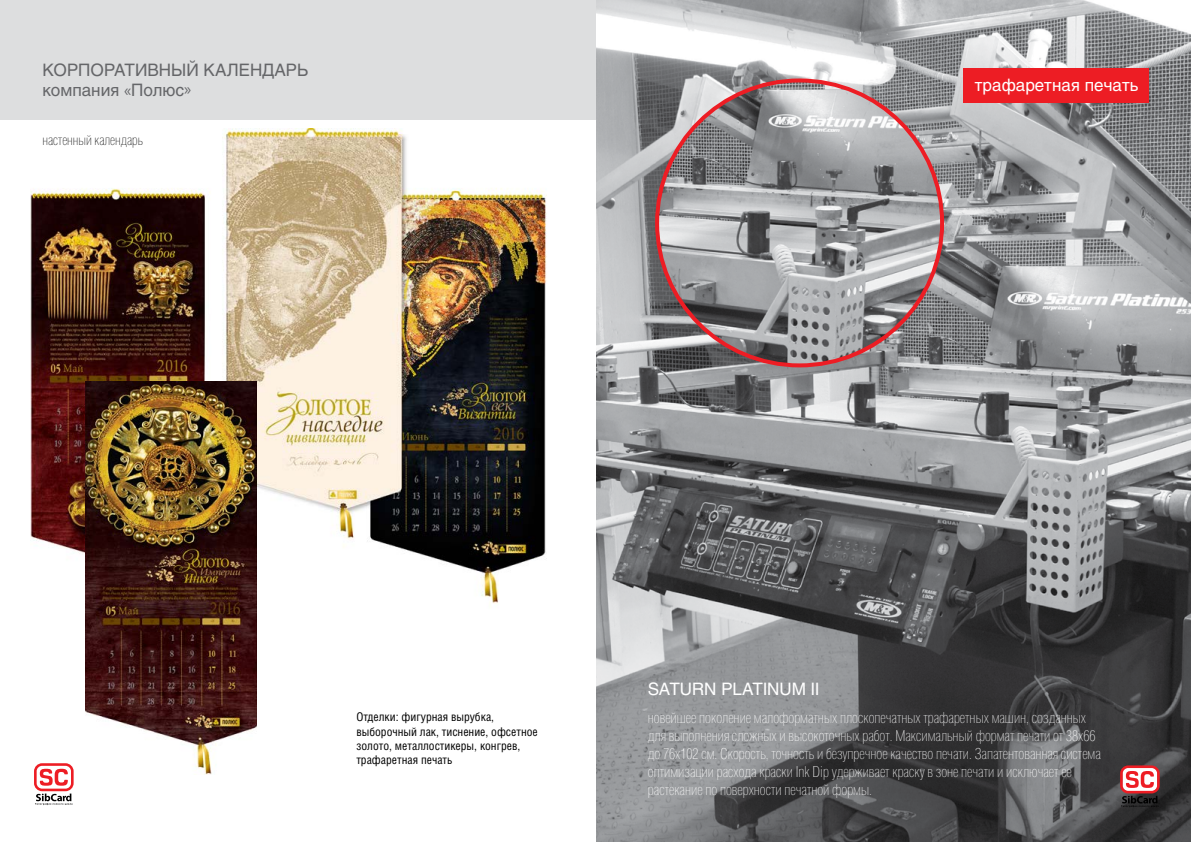
<style>
.page{position:relative;width:1191px;height:842px;background:#fff}
.page>*{position:absolute;margin:0;border:0;box-sizing:border-box;transform-origin:0 0}
.t1{font:17px/20.4px "Helios C";color:#656669}
.t2{font:17px "Helios C";color:#fff}
.t3{font:100 15px/18px "Helios Cond";color:#fff}
.t4{font:100 14px "Helios Cond";color:#000}
.t5{font:12px/14.4px "Helios Cond";color:#000}
.t6{font:12px "Helios Cond C";color:#000}
.s1{font-family:"Myriad Pro"}
</style>
<div class="page">
<div style="left:0;top:0;width:595px;height:119px;background:#dddedf"></div>
<img style="left:596px;top:0;width:595px;height:842px">
<img style="left:657px;top:80px;width:285px;height:285px;border-radius:142px">
<div style="left:963px;top:68px;width:185px;height:34px;background:#ed1d24"></div>
<img style="left:30px;top:128px;width:517px;height:503px">
<svg style="left:34px;top:763px;width:40px;height:42px"></svg>
<svg style="left:1120px;top:765px;width:39px;height:42px"></svg>
<img style="left:86px;top:381px;width:171px;height:394px">
<p class="t1" style="left:43px;top:59px;width:268px">КОРПОРАТИВНЫЙ КАЛЕНДАРЬ компания <span class="s1">«</span>Полюс<span class="s1">»</span></p>
<p class="t4" style="left:43px;top:132px;width:102px">настенный календарь</p>
<p class="t2" style="left:974px;top:75px;width:165px">трафаретная печать</p>
<p class="t6" style="left:356px;top:710px;width:139px">Отделки: фигурная вырубка,</p>
<p class="t5" style="left:356px;top:724px;width:183px">выборочный лак, тиснение, офсетное золото, металлостикеры, конгрев, трафаретная печать</p>
<p class="t2" style="left:648px;top:679px;width:173px">SATURN PLATINUM II</p>
<p class="t3" style="left:648px;top:708px;width:454px">новейшее поколение малоформатных плоскопечатных трафаретных машин, созданных для выполнения сложных и высокоточных работ. Максимальный формат печати от 38х66 до 76х102 см. Cкорость, точность и безупречное качество печати. Запатентованная система оптимизации расхода краски Ink Dip удерживает краску в зоне печати и исключает ее растекание по поверхности печатной формы.</p>
</div>
